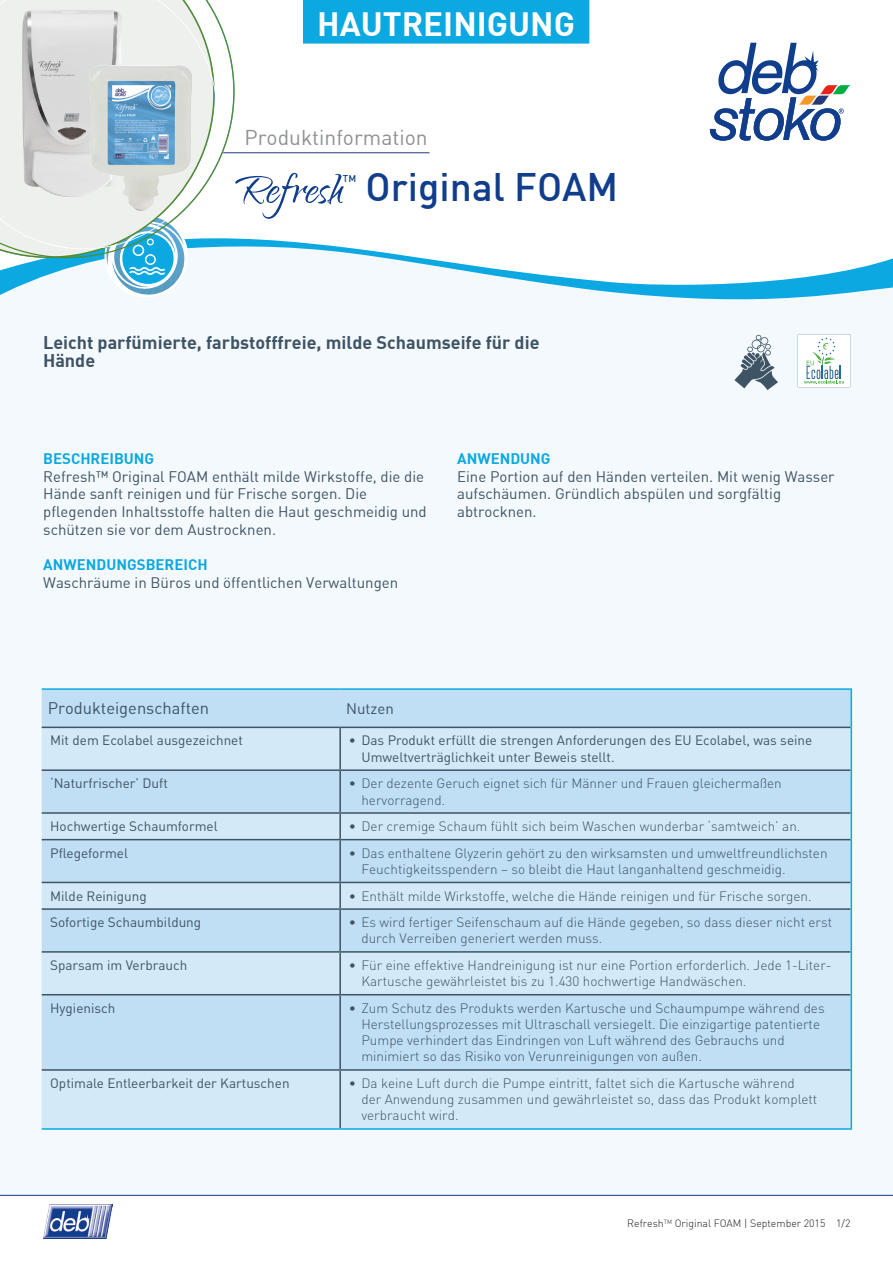
<style>
.page{position:relative;width:893px;height:1263px;background:#fff}
.page>*{position:absolute;margin:0;border:0;box-sizing:border-box;transform-origin:0 0}
.t1{font:54px "Qwigley";color:#103d8c}
.t2{font:500 39px "DI Nbek";color:#103d8c}
.t3{font:700 33px "DI Nbek";color:#fff}
.t4{font:21px "DIN Bek";color:#8e9091}
._08_Copy_Prokyon_8_7{font:700 18px/18px "DI Nbek";color:#3e5364}
.t5{font:16.5px "DIN Bek";color:#3e5364}
._08_Subline_Prokyon{font:15px/17.7px "DIN Bek";color:#3e5364}
._08_Subline_Prokyon-2{font:700 15px "DI Nbek";color:#0ba8e1}
.t6{font:300 13.5px/16.2px "DIN";color:#3e5364}
.t7{font:13.5px/16.2px "DIN";color:#3e5364}
._07_Prokyon_7_9{font:300 10.5px "DI Nbek";color:#231f20}
.t8{font:500 9.6px "DI Nbek";color:#103d8c}
</style>
<div class="page">
<div style="left:0;top:60px;width:893px;height:1136px;background:#f4f9fd"></div>
<hr style="left:0;top:1195px;width:893px;height:1px;background:#103d8c">
<img style="left:43px;top:1204px;width:70px;height:34px">
<div style="left:250px;top:0;width:643px;height:235px;background:#fff"></div>
<hr style="left:223px;top:152px;width:206px;height:1px;background:#243a79">
<svg style="left:0;top:235px;width:893px;height:65px"></svg>
<svg style="left:710px;top:43px;width:140px;height:98px"></svg>
<div style="left:42px;top:690px;width:809px;height:37px;background:#c0dff4"></div>
<svg style="left:42px;top:728px;width:809px;height:400px;background:#c9e3f5"></svg>
<hr style="left:42px;top:727px;width:298px;height:1px;background:#3e5364">
<hr style="left:42px;top:769px;width:298px;height:2px;background:#3e5364">
<hr style="left:42px;top:812px;width:298px;height:2px;background:#3e5364">
<hr style="left:42px;top:839px;width:298px;height:1px;background:#3e5364">
<hr style="left:42px;top:882px;width:298px;height:1px;background:#3e5364">
<hr style="left:42px;top:908px;width:298px;height:2px;background:#3e5364">
<hr style="left:42px;top:951px;width:298px;height:2px;background:#3e5364">
<hr style="left:42px;top:994px;width:298px;height:1px;background:#3e5364">
<hr style="left:42px;top:1069px;width:298px;height:2px;background:#3e5364">
<hr style="left:339px;top:728px;width:2px;height:41px;background:#3e5364">
<hr style="left:339px;top:771px;width:2px;height:41px;background:#3e5364">
<hr style="left:339px;top:814px;width:2px;height:25px;background:#3e5364">
<hr style="left:339px;top:840px;width:2px;height:42px;background:#3e5364">
<hr style="left:339px;top:883px;width:2px;height:25px;background:#3e5364">
<hr style="left:339px;top:910px;width:2px;height:41px;background:#3e5364">
<hr style="left:339px;top:953px;width:2px;height:41px;background:#3e5364">
<hr style="left:339px;top:995px;width:2px;height:74px;background:#3e5364">
<hr style="left:340px;top:727px;width:511px;height:1px;background:#3e5364">
<hr style="left:340px;top:769px;width:511px;height:2px;background:#3e5364">
<hr style="left:340px;top:812px;width:511px;height:2px;background:#3e5364">
<hr style="left:340px;top:839px;width:511px;height:1px;background:#3e5364">
<hr style="left:340px;top:882px;width:511px;height:1px;background:#3e5364">
<hr style="left:340px;top:908px;width:511px;height:2px;background:#3e5364">
<hr style="left:340px;top:951px;width:511px;height:2px;background:#3e5364">
<hr style="left:340px;top:994px;width:511px;height:1px;background:#3e5364">
<hr style="left:340px;top:1069px;width:511px;height:2px;background:#3e5364">
<hr style="left:339px;top:1071px;width:2px;height:57px;background:#3e5364">
<hr style="left:42px;top:688px;width:298px;height:2px;background:#0ba8e1">
<hr style="left:340px;top:688px;width:512px;height:2px;background:#0ba8e1">
<hr style="left:851px;top:690px;width:1px;height:37px;background:#0ba8e1">
<hr style="left:851px;top:727px;width:1px;height:43px;background:#0ba8e1">
<hr style="left:851px;top:770px;width:1px;height:43px;background:#0ba8e1">
<svg style="left:851px;top:813px;width:1px;height:27px"></svg>
<hr style="left:851px;top:840px;width:1px;height:42px;background:#0ba8e1">
<svg style="left:851px;top:882px;width:1px;height:27px"></svg>
<hr style="left:851px;top:909px;width:1px;height:43px;background:#0ba8e1">
<hr style="left:851px;top:952px;width:1px;height:43px;background:#0ba8e1">
<hr style="left:851px;top:995px;width:1px;height:75px;background:#0ba8e1">
<hr style="left:42px;top:1128px;width:298px;height:2px;background:#0ba8e1">
<hr style="left:851px;top:1070px;width:1px;height:58px;background:#0ba8e1">
<hr style="left:340px;top:1128px;width:512px;height:2px;background:#0ba8e1">
<img style="left:112px;top:273px;width:74px;height:23px">
<img style="left:112px;top:273px;width:64px;height:16px">
<div style="left:303px;top:0;width:286px;height:44px;background:#0ba8e1"></div>
<svg style="left:0;top:0;width:250px;height:273px"></svg>
<svg style="left:734px;top:335px;width:44px;height:55px"></svg>
<img style="left:8px;top:0;width:126px;height:198px">
<svg style="left:797px;top:335px;width:53px;height:52px"></svg>
<img style="left:89px;top:66px;width:103px;height:144px">
<p class="t3" style="left:317px;top:3px;width:259px">HAUTREINIGUNG</p>
<p class="t4" style="left:245px;top:124px;width:185px">Produktinformation</p>
<p class="t1" style="left:235px;top:160px;width:109px">Refresh</p>
<p class="t8" style="left:343px;top:172px;width:15px">TM</p>
<p class="t2" style="left:366px;top:162px;width:254px">Original FOAM</p>
<p class="_08_Copy_Prokyon_8_7" style="left:43px;top:332px;width:498px">Leicht parfümierte, farbstofffreie, milde Schaumseife für die<br>Hände</p>
<p class="_08_Subline_Prokyon-2" style="left:43px;top:449px;width:113px">BESCHREIBUNG</p>
<p class="_08_Subline_Prokyon" style="left:43px;top:467px;width:385px">Refresh™ Original FOAM enthält milde Wirkstoffe, die die Hände sanft reinigen und für Frische sorgen. Die pflegenden Inhaltsstoffe halten die Haut geschmeidig und schützen sie vor dem Austrocknen.</p>
<p class="_08_Subline_Prokyon-2" style="left:43px;top:555px;width:166px">ANWENDUNGSBEREICH</p>
<p class="_08_Subline_Prokyon" style="left:43px;top:573px;width:356px">Waschräume in Büros und öffentlichen Verwaltungen</p>
<p class="_08_Subline_Prokyon-2" style="left:457px;top:449px;width:95px">ANWENDUNG</p>
<p class="_08_Subline_Prokyon" style="left:457px;top:467px;width:379px">Eine Portion auf den Händen verteilen. Mit wenig Wasser aufschäumen. Gründlich abspülen und sorgfältig abtrocknen.</p>
<p class="t5" style="left:48px;top:698px;width:163px">Produkteigenschaften</p>
<p class="_08_Subline_Prokyon" style="left:346px;top:699px;width:49px">Nutzen</p>
<p class="t7" style="left:50px;top:732px;width:194px">Mit dem Ecolabel ausgezeichnet</p>
<p class="t7" style="left:361px;top:732px;width:452px;text-indent:-13px">• Das Produkt erfüllt die strengen Anforderungen des EU Ecolabel, was seine<br>Umweltverträglichkeit unter Beweis stellt.</p>
<p class="t7" style="left:50px;top:775px;width:119px">‘Naturfrischer’ Duft</p>
<p class="t6" style="left:361px;top:775px;width:422px;text-indent:-13px">• Der dezente Geruch eignet sich für Männer und Frauen gleichermaßen hervorragend.</p>
<p class="t7" style="left:50px;top:818px;width:169px">Hochwertige Schaumformel</p>
<p class="t6" style="left:349px;top:818px;width:453px">• Der cremige Schaum fühlt sich beim Waschen wunderbar ‘samtweich’ an.</p>
<p class="t7" style="left:50px;top:844px;width:79px">Pflegeformel</p>
<p class="t6" style="left:361px;top:845px;width:468px;text-indent:-13px">• Das enthaltene Glyzerin gehört zu den wirksamsten und umweltfreundlichsten<br>Feuchtigkeitsspendern – so bleibt die Haut langanhaltend geschmeidig.</p>
<p class="t7" style="left:50px;top:887px;width:98px">Milde Reinigung</p>
<p class="t6" style="left:349px;top:887px;width:465px">• Enthält milde Wirkstoffe, welche die Hände reinigen und für Frische sorgen.</p>
<p class="t7" style="left:50px;top:914px;width:152px">Sofortige Schaumbildung</p>
<p class="t6" style="left:361px;top:914px;width:472px;text-indent:-13px">• Es wird fertiger Seifenschaum auf die Hände gegeben, so dass dieser nicht erst durch Verreiben generiert werden muss.</p>
<p class="t7" style="left:50px;top:957px;width:139px">Sparsam im Verbrauch</p>
<p class="t6" style="left:361px;top:957px;width:472px;text-indent:-13px">• Für eine effektive Handreinigung ist nur eine Portion erforderlich. Jede 1-Liter-<br>Kartusche gewährleistet bis zu 1.430 hochwertige Handwäschen.</p>
<p class="t7" style="left:50px;top:999px;width:67px">Hygienisch</p>
<p class="t6" style="left:361px;top:1000px;width:465px;text-indent:-13px">• Zum Schutz des Produkts werden Kartusche und Schaumpumpe während des Herstellungsprozesses mit Ultraschall versiegelt. Die einzigartige patentierte Pumpe verhindert das Eindringen von Luft während des Gebrauchs und minimiert so das Risiko von Verunreinigungen von außen.</p>
<p class="t7" style="left:50px;top:1075px;width:241px">Optimale Entleerbarkeit der Kartuschen</p>
<p class="t6" style="left:361px;top:1075px;width:457px;text-indent:-13px">• Da keine Luft durch die Pumpe eintritt, faltet sich die Kartusche während der Anwendung zusammen und gewährleistet so, dass das Produkt komplett verbraucht wird.</p>
<p class="_07_Prokyon_7_9" style="left:627px;top:1217px;width:225px">Refresh<sup>TM</sup> Original FOAM | September 2015 1/2</p>
</div>
